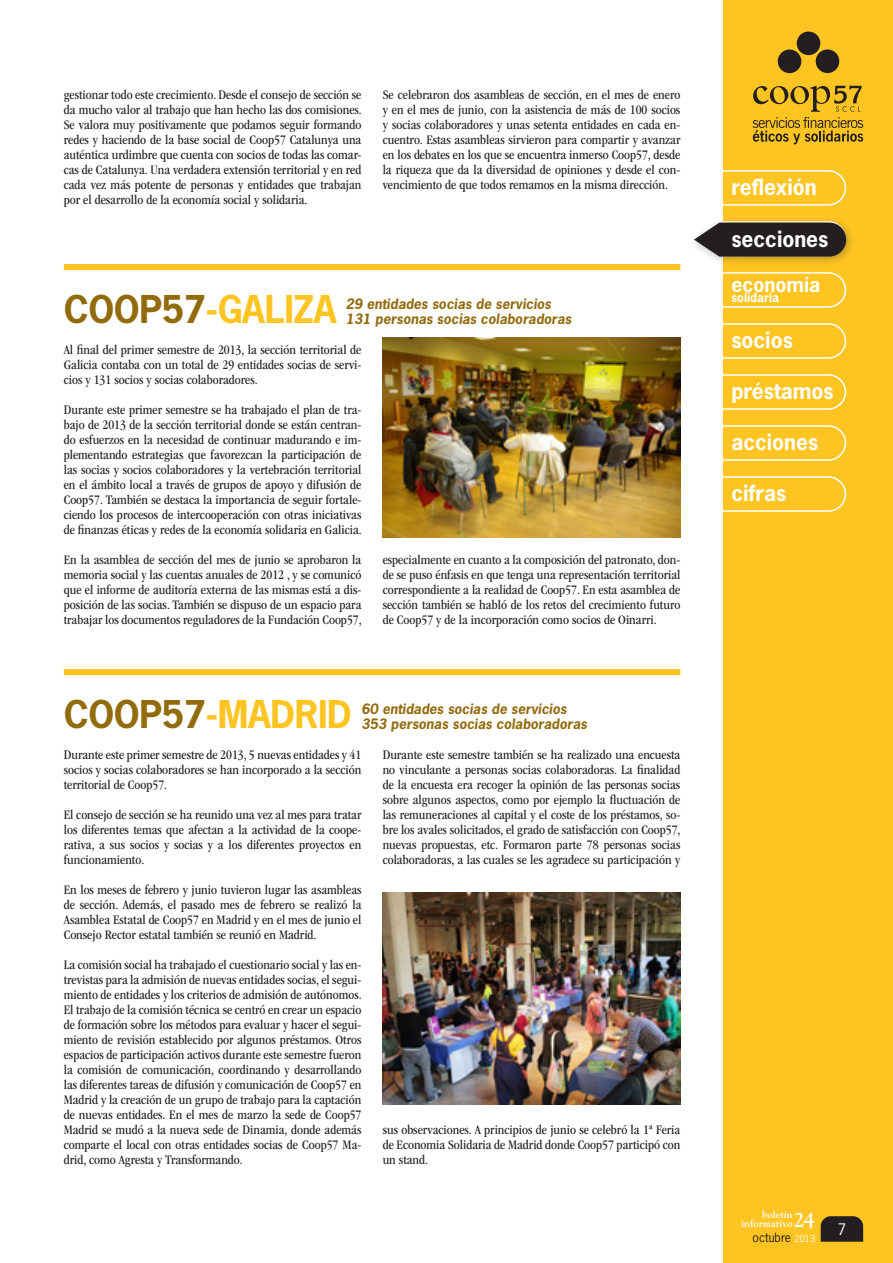
<style>
.page{position:relative;width:893px;height:1263px;background:#fff}
.page>*{position:absolute;margin:0;border:0;box-sizing:border-box;transform-origin:0 0}
.t1{font:700 36px "News Gothic Std";letter-spacing:-.01em;color:#fec422}
.t2{font:700 21px "News Gothic Std";color:#fff}
.t3{font:700 21px "Goudy Std";color:#fff}
.t4{font:700 19.5px "News Gothic Std";color:#fff}
.t5{font:15px "News Gothic Std";color:#fff}
.t6{font:condensed 13.5px/15px "ITC Garamond Std";color:#231f20;text-align:justify}
.t7{font:italic 700 13.5px/15px "News Gothic Std";color:#926b0d}
.t8{font:12px "News Gothic Std";color:#231f20}
.t9{font:700 12px "News Gothic Std";color:#fff}
.t10{font:700 10.5px/9px "Goudy Std";color:#fff;text-align:right}
.s1{color:#926b0d}
.s2{font-size:9px;color:#fff}
</style>
<div class="page">
<div style="left:723px;top:0;width:170px;height:1263px;background:#fec422"></div>
<svg style="left:723px;top:272px;width:124px;height:36px"></svg>
<svg style="left:723px;top:323px;width:124px;height:36px"></svg>
<svg style="left:723px;top:374px;width:124px;height:36px"></svg>
<svg style="left:821px;top:1216px;width:42px;height:26px"></svg>
<svg style="left:753px;top:86px;width:110px;height:58px"></svg>
<svg style="left:777px;top:31px;width:63px;height:43px"></svg>
<svg style="left:723px;top:425px;width:124px;height:36px"></svg>
<svg style="left:723px;top:476px;width:124px;height:36px"></svg>
<svg style="left:723px;top:170px;width:124px;height:36px"></svg>
<div style="left:688px;top:216px;width:168px;height:51px;background:#231f20;opacity:.3"></div>
<svg style="left:694px;top:220px;width:153px;height:37px;background:#48423a"></svg>
<img style="left:383px;top:338px;width:297px;height:199px">
<img style="left:383px;top:893px;width:297px;height:211px">
<div style="left:64px;top:669px;width:616px;height:6px;background:#fec422"></div>
<div style="left:64px;top:264px;width:616px;height:6px;background:#fec422"></div>
<p class="t6" style="left:64px;top:87px;width:300px">gestionar todo este crecimiento. Desde el consejo de sección se da mucho valor al trabajo que han hecho las dos comisiones.<br>Se valora muy positivamente que podamos seguir formando redes y haciendo de la base social de Coop57 Catalunya una auténtica urdimbre que cuenta con socios de todas las comar&shy;cas de Catalunya. Una verdadera extensión territorial y en red cada vez más potente de personas y entidades que trabajan por el desarrollo de la economía social y solidaria.</p>
<p class="t6" style="left:383px;top:87px;width:299px">Se celebraron dos asambleas de sección, en el mes de enero y en el mes de junio, con la asistencia de más de 100 socios y socias colaboradores y unas setenta entidades en cada en&shy;cuentro. Estas asambleas sirvieron para compartir y avanzar en los debates en los que se encuentra inmerso Coop57, desde la riqueza que da la diversidad de opiniones y desde el con&shy;vencimiento de que todos remamos en la misma dirección.</p>
<h1 class="t1" style="left:64px;top:286px;width:274px"><span class="s1">COOP57</span>-GALIZA</h1>
<p class="t6" style="left:64px;top:342px;width:299px">Al final del primer semestre de 2013, la sección territorial de Galicia contaba con un total de 29 entidades socias de servi&shy;cios y 131 socios y socias colaboradores.</p>
<p class="t6" style="left:64px;top:402px;width:300px">Durante este primer semestre se ha trabajado el plan de tra&shy;bajo de 2013 de la sección territorial donde se están centran&shy;do esfuerzos en la necesidad de continuar madurando e im&shy;plementando estrategias que favorezcan la participación de las socias y socios colaboradores y la vertebración territorial en el ámbito local a través de grupos de apoyo y difusión de Coop57. También se destaca la importancia de seguir fortale&shy;ciendo los procesos de intercooperación con otras iniciativas de finanzas éticas y redes de la economía solidaria en Galicia.</p>
<p class="t6" style="left:64px;top:552px;width:299px">En la asamblea de sección del mes de junio se aprobaron la memoria social y las cuentas anuales de 2012 , y se comunicó que el informe de auditoría externa de las mismas está a dis&shy;posición de las socias. También se dispuso de un espacio para trabajar los documentos reguladores de la Fundación Coop57,</p>
<p class="t6" style="left:383px;top:552px;width:299px">especialmente en cuanto a la composición del patronato, don&shy;de se puso énfasis en que tenga una representación territorial correspondiente a la realidad de Coop57. En esta asamblea de sección también se habló de los retos del crecimiento futuro de Coop57 y de la incorporación como socios de Oinarri.</p>
<p class="t7" style="left:346px;top:296px;width:227px">29 entidades socias de servicios<br>131 personas socias colaboradoras</p>
<h1 class="t1" style="left:64px;top:690px;width:290px"><span class="s1">COOP57</span>-MADRID</h1>
<p class="t6" style="left:64px;top:747px;width:299px">Durante este primer semestre de 2013, 5 nuevas entidades y 41 socios y socias colaboradores se han incorporado a la sección territorial de Coop57.</p>
<p class="t6" style="left:64px;top:807px;width:299px">El consejo de sección se ha reunido una vez al mes para tratar los diferentes temas que afectan a la actividad de la coope&shy;rativa, a sus socios y socias y a los diferentes proyectos en funcionamiento.</p>
<p class="t6" style="left:64px;top:882px;width:299px">En los meses de febrero y junio tuvieron lugar las asambleas de sección. Además, el pasado mes de febrero se realizó la Asamblea Estatal de Coop57 en Madrid y en el mes de junio el Consejo Rector estatal también se reunió en Madrid.</p>
<p class="t6" style="left:64px;top:957px;width:299px">La comisión social ha trabajado el cuestionario social y las en&shy;trevistas para la admisión de nuevas entidades socias, el segui&shy;miento de entidades y los criterios de admisión de autónomos.<br>El trabajo de la comisión técnica se centró en crear un espacio de formación sobre los métodos para evaluar y hacer el segui&shy;miento de revisión establecido por algunos préstamos. Otros espacios de participación activos durante este semestre fueron la comisión de comunicación, coordinando y desarrollando las diferentes tareas de difusión y comunicación de Coop57 en Madrid y la creación de un grupo de trabajo para la captación de nuevas entidades. En el mes de marzo la sede de Coop57<br>Madrid se mudó a la nueva sede de Dinamia, donde además comparte el local con otras entidades socias de Coop57 Ma&shy;drid, como Agresta y Transformando.</p>
<p class="t7" style="left:361px;top:701px;width:227px">60 entidades socias de servicios<br>353 personas socias colaboradoras</p>
<p class="t6" style="left:383px;top:747px;width:299px">Durante este semestre también se ha realizado una encuesta no vinculante a personas socias colaboradoras. La finalidad de la encuesta era recoger la opinión de las personas socias sobre algunos aspectos, como por ejemplo la fluctuación de las remuneraciones al capital y el coste de los préstamos, so&shy;bre los avales solicitados, el grado de satisfacción con Coop57, nuevas propuestas, etc. Formaron parte 78 personas socias colaboradoras, a las cuales se les agradece su participación y</p>
<p class="t6" style="left:383px;top:1122px;width:299px">sus observaciones. A principios de junio se celebró la 1ª Feria de Economia Solidaria de Madrid donde Coop57 participó con un stand.</p>
<h2 class="t2" style="left:731px;top:173px;width:87px">reflexión</h2>
<h2 class="t2" style="left:731px;top:225px;width:99px">secciones</h2>
<h3 class="t4" style="left:731px;top:271px;width:90px">economía</h3>
<p class="t9" style="left:731px;top:289px;width:49px">solidaria</p>
<h2 class="t2" style="left:731px;top:326px;width:63px">socios</h2>
<h2 class="t2" style="left:731px;top:378px;width:104px">préstamos</h2>
<h2 class="t2" style="left:731px;top:429px;width:88px">acciones</h2>
<h2 class="t2" style="left:731px;top:480px;width:57px">cifras</h2>
<p class="t10" style="left:741px;top:1210px;width:53px">boletín informativo</p>
<h2 class="t3" style="left:793px;top:1207px;width:23px">24</h2>
<p class="t8" style="left:753px;top:1229px;width:64px">octubre <span class="s2">2013</span></p>
<p class="t5" style="left:838px;top:1219px;width:10px">7</p>
</div>
